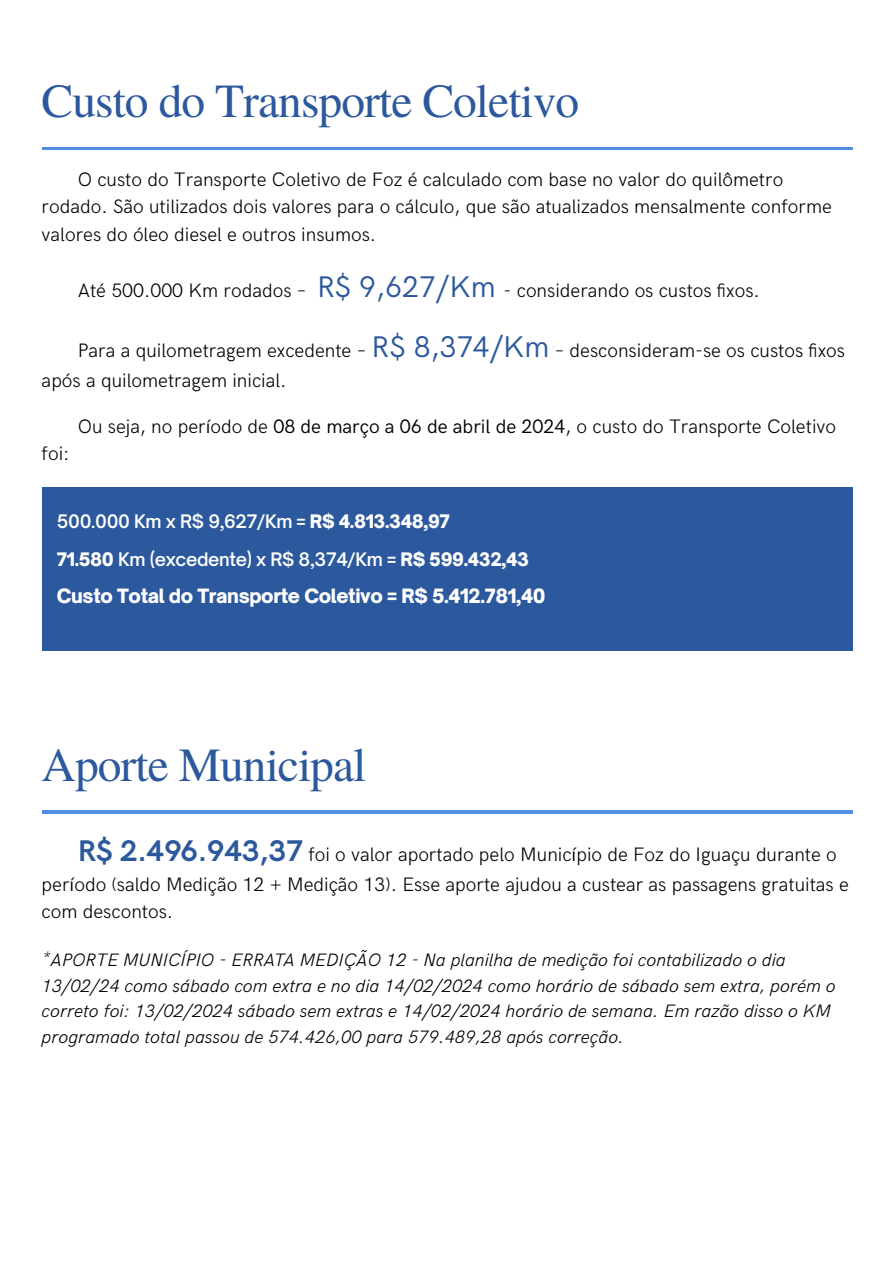
<style>
.page{position:relative;width:894px;height:1263px;background:#fff}
.page>*{position:absolute;margin:0;border:0;box-sizing:border-box;transform-origin:0 0}
.t1{font:47.4px "Te X Gyre Termes";letter-spacing:-.02em;color:#2c599d}
.t2{font:300 19.5px/27.6px "HK Grotesk";color:#000}
.t3{font:900 18.9px "Open Sauce One";letter-spacing:-.02em;color:#fff}
.t4{font:italic 300 18px/25.5px "HK Grotesk";color:#000}
.t5{font:600 17.85px "Open Sauce One";letter-spacing:-.02em;color:#fff}
.s1{font-weight:400;font-size:30px;color:#2c599d}
.s2{font-weight:400}
.s3{font-weight:900}
.s4{font-weight:700;font-size:30px;color:#2c599d}
.s5{font-size:21px}
</style>
<div class="page">
<hr style="left:42px;top:147px;width:810px;height:3px;background:#538ee6">
<div style="left:42px;top:487px;width:810px;height:163px;background:#2c599d"></div>
<hr style="left:42px;top:811px;width:810px;height:2px;background:#538ee6">
<p class="t1" style="left:42px;top:67px;width:539px">Custo do Transporte Coletivo</p>
<p class="t2" style="left:42px;top:166px;width:791px;text-indent:36px">O custo do Transporte Coletivo de Foz é calculado com base no valor do quilômetro rodado. São utilizados dois valores para o cálculo, que são atualizados mensalmente conforme valores do óleo diesel e outros insumos.</p>
<p class="t2" style="left:78px;top:277px;width:683px">Até 500.000 Km rodados – <span class="s1">R$ 9,627/Km</span> - considerando os custos fixos.</p>
<p class="t2" style="left:42px;top:336px;width:804px;line-height:30.3px;text-indent:36px">Para a quilometragem excedente – <span class="s1">R$ 8,374/Km</span> – desconsideram-se os custos fixos após a quilometragem inicial.</p>
<p class="t2" style="left:78px;top:413px;width:759px">Ou seja, no período de <span class="s2">08 de março a 06 de abril de 2024</span>, o custo do Transporte Coletivo</p>
<p class="t2" style="left:42px;top:440px;width:29px">foi:</p>
<p class="t5" style="left:57px;top:510px;width:394px">500.000 Km x R$ 9,627/Km = <span class="s3">R$ 4.813.348,97</span></p>
<p class="t5" style="left:57px;top:548px;width:473px"><span class="s3">71.580</span> Km (excedente) x R$ 8,374/Km = <span class="s3">R$ 599.432,43</span></p>
<p class="t3" style="left:57px;top:585px;width:490px">Custo Total do Transporte Coletivo = R$ 5.412.781,40</p>
<p class="t1" style="left:42px;top:731px;width:326px">Aporte Municipal</p>
<p class="t2" style="left:42px;top:840px;width:808px;line-height:30.3px;text-indent:36px"><span class="s4">R$ 2.496.943,37</span> foi o valor aportado pelo Município de Foz do Iguaçu durante o período (saldo Medição 12 + Medição 13). Esse aporte ajudou a custear as passagens gratuitas e</p>
<p class="t2" style="left:42px;top:898px;width:133px">com descontos.</p>
<p class="t4" style="left:42px;top:948px;width:795px"><span class="s5">*</span>APORTE MUNICÍPIO - ERRATA MEDIÇÃO 12 - Na planilha de medição foi contabilizado o dia 13/02/24 como sábado com extra e no dia 14/02/2024 como horário de sábado sem extra, porém o correto foi: 13/02/2024 sábado sem extras e 14/02/2024 horário de semana. Em razão disso o KM programado total passou de 574.426,00 para 579.489,28 após correção.</p>
</div>
